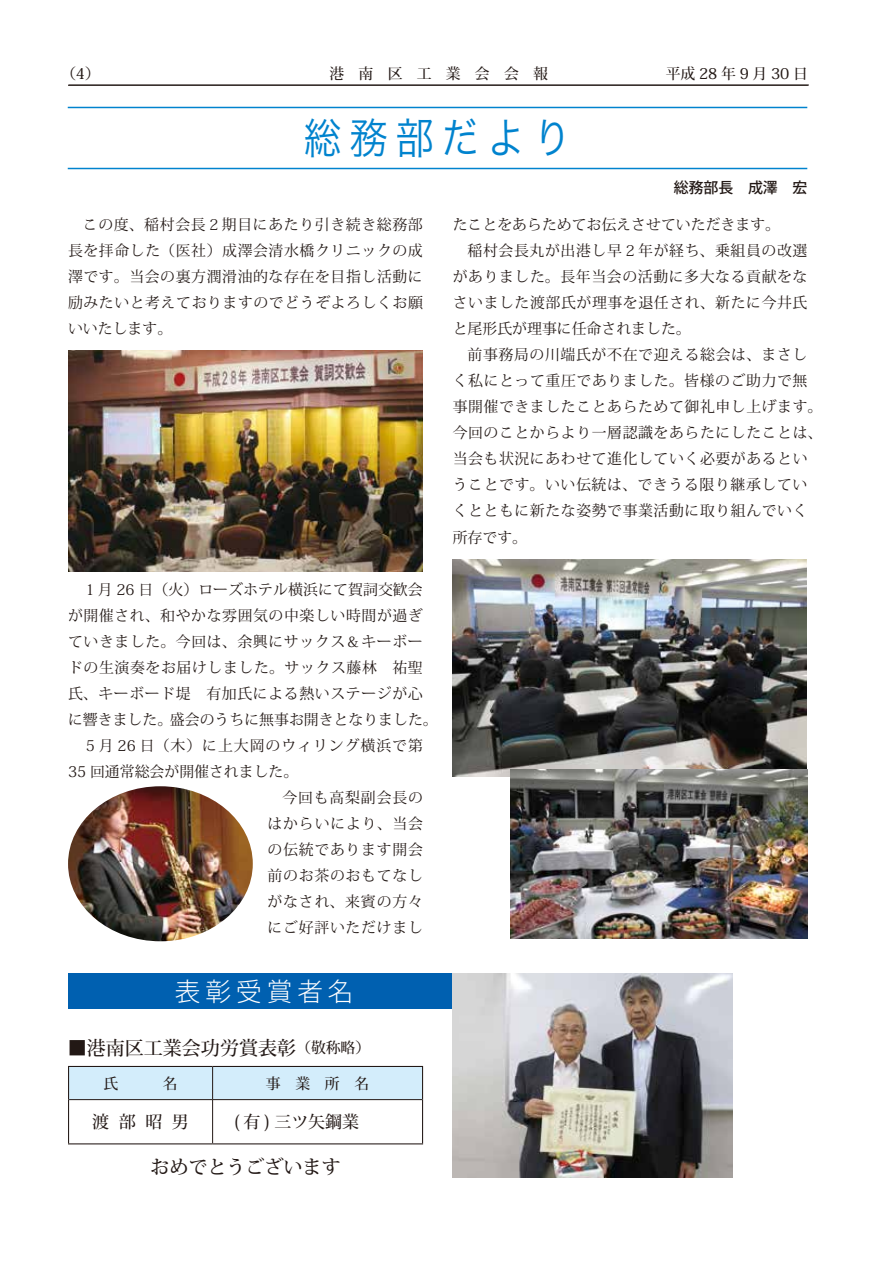
<style>
.page{position:relative;width:893px;height:1263px;background:#fff}
.page>*{position:absolute;margin:0;border:0;box-sizing:border-box;transform-origin:0 0}
.t1{font:42.45px "Hira Kaku Pro W3";letter-spacing:.2em;color:#0083ce;scale:.9 1}
.t2{font:300 25.5px "Koz Go Pro";letter-spacing:.2em;color:#fff}
.t3{font:500 19.2px "Koz Min Pro";letter-spacing:-.005em;color:#221815}
.t4{font:500 16.95px "Koz Min Pro";letter-spacing:-.005em;color:#221815}
.t5{font:14.85px/26.1px "Koz Min Pro";letter-spacing:.04em;color:#221815;text-align:justify}
.t6{font:14.85px "Koz Min Pro";color:#221815}
.t7{font:14.85px "Koz Min Pro";letter-spacing:.005em;color:#221815}
.t8{font:14.85px "Koz Min Pro";letter-spacing:.065em;color:#221815}
.t9{font:500 14.85px "Koz Min Pro";letter-spacing:.245em;color:#221815}
.t10{font:500 14.85px "Koz Go Pro";letter-spacing:-.005em;color:#221815}
.t11{font:500 14.85px "Koz Min Pro";letter-spacing:.955em;color:#221815}
.s1{font-size:14.85px}
</style>
<div class="page">
<hr style="left:69px;top:85px;width:740px;height:1px;background:#221815">
<hr style="left:68px;top:85px;width:740px;height:1px;background:#221815">
<hr style="left:68px;top:107px;width:739px;height:1px;background:#0083ce">
<hr style="left:68px;top:168px;width:739px;height:1px;background:#0083ce">
<div style="left:69px;top:1067px;width:353px;height:32px;background:#d3edfb"></div>
<hr style="left:68px;top:1066px;width:145px;height:1px;background:#221815">
<hr style="left:68px;top:1067px;width:1px;height:32px;background:#221815">
<hr style="left:213px;top:1066px;width:210px;height:1px;background:#221815">
<hr style="left:422px;top:1067px;width:1px;height:32px;background:#221815">
<hr style="left:68px;top:1099px;width:1px;height:44px;background:#221815">
<hr style="left:422px;top:1099px;width:1px;height:44px;background:#221815">
<hr style="left:68px;top:1143px;width:145px;height:1px;background:#221815">
<hr style="left:213px;top:1143px;width:210px;height:1px;background:#221815">
<hr style="left:212px;top:1067px;width:1px;height:32px;background:#221815">
<hr style="left:69px;top:1099px;width:144px;height:1px;background:#221815">
<hr style="left:213px;top:1099px;width:209px;height:1px;background:#221815">
<hr style="left:212px;top:1100px;width:1px;height:43px;background:#221815">
<div style="left:68px;top:974px;width:392px;height:35px;background:#0060b0"></div>
<img style="left:452px;top:974px;width:281px;height:204px">
<img style="left:68px;top:351px;width:355px;height:221px">
<img style="left:453px;top:559px;width:353px;height:218px">
<img style="left:510px;top:769px;width:297px;height:170px">
<img style="left:68px;top:786px;width:185px;height:155px">
<p class="t9" style="left:61px;top:63px;width:40px">（4）</p>
<p class="t11" style="left:330px;top:63px;width:220px">港南区工業会会報</p>
<p class="t9" style="left:666px;top:63px;width:144px">平成28年9月30日</p>
<h1 class="t1" style="left:304px;top:100px;width:299px">総務部だより</h1>
<p class="t5" style="left:68px;top:211px;width:356px;text-indent:15px">この度、稲村会長２期目にあたり引き続き総務部長を拝命した（医社）成澤会清水橋クリニックの成澤です。当会の裏方潤滑油的な存在を目指し活動に励みたいと考えておりますのでどうぞよろしくお願いいたします。</p>
<p class="t7" style="left:83px;top:579px;width:341px">１月 26 日（火）ローズホテル横浜にて賀詞交歓会</p>
<p class="t5" style="left:68px;top:602px;width:356px">が開催され、和やかな雰囲気の中楽しい時間が過ぎ</p>
<p class="t5" style="left:68px;top:628px;width:356px">ていきました。今回は、余興にサックス＆キーボー</p>
<p class="t5" style="left:68px;top:654px;width:356px">ドの生演奏をお届けしました。サックス藤林　祐聖</p>
<p class="t5" style="left:68px;top:680px;width:356px">氏、キーボード堤　有加氏による熱いステージが心</p>
<p class="t6" style="left:68px;top:709px;width:371px">に響きました。盛会のうちに無事お開きとなりました。</p>
<p class="t8" style="left:83px;top:735px;width:342px">５月 26 日（木）に上大岡のウィリング横浜で第</p>
<p class="t6" style="left:68px;top:761px;width:232px">35 回通常総会が開催されました。</p>
<p class="t5" style="left:282px;top:784px;width:142px">今回も高梨副会長の</p>
<p class="t5" style="left:268px;top:810px;width:157px">はからいにより、当会</p>
<p class="t5" style="left:268px;top:836px;width:157px">の伝統であります開会</p>
<p class="t5" style="left:268px;top:862px;width:157px">前のお茶のおもてなし</p>
<p class="t5" style="left:268px;top:888px;width:157px">がなされ、来賓の方々</p>
<p class="t5" style="left:268px;top:914px;width:157px">にご好評いただけまし</p>
<h2 class="t2" style="left:175px;top:975px;width:180px">表彰受賞者名</h2>
<p class="t3" style="left:68px;top:1034px;width:304px">■港南区工業会功労賞表彰<span class="s1">（敬称略）</span></p>
<p class="t9" style="left:266px;top:1072px;width:105px">事　業　所　名</p>
<p class="t4" style="left:92px;top:1110px;width:98px">渡部昭男</p>
<p class="t4" style="left:234px;top:1110px;width:127px">( 有 ) 三ツ矢鋼業</p>
<p class="t3" style="left:150px;top:1153px;width:192px">おめでとうございます</p>
<p class="t10" style="left:674px;top:178px;width:135px">総務部長　成澤　宏</p>
<p class="t6" style="left:453px;top:214px;width:329px">たことをあらためてお伝えさせていただきます。</p>
<p class="t5" style="left:468px;top:237px;width:341px">稲村会長丸が出港し早２年が経ち、乗組員の改選</p>
<p class="t5" style="left:453px;top:263px;width:356px">がありました。長年当会の活動に多大なる貢献をな</p>
<p class="t5" style="left:453px;top:289px;width:356px">さいました渡部氏が理事を退任され、新たに今井氏</p>
<p class="t6" style="left:453px;top:318px;width:240px">と尾形氏が理事に任命されました。</p>
<p class="t5" style="left:468px;top:341px;width:341px">前事務局の川端氏が不在で迎える総会は、まさし</p>
<p class="t5" style="left:453px;top:367px;width:356px">く私にとって重圧でありました。皆様のご助力で無</p>
<p class="t5" style="left:453px;top:393px;width:371px">事開催できましたことあらためて御礼申し上げます。</p>
<p class="t5" style="left:453px;top:419px;width:371px">今回のことからより一層認識をあらたにしたことは、</p>
<p class="t5" style="left:453px;top:445px;width:356px">当会も状況にあわせて進化していく必要があるとい</p>
<p class="t5" style="left:453px;top:471px;width:356px">うことです。いい伝統は、できうる限り継承してい</p>
<p class="t5" style="left:453px;top:497px;width:356px">くとともに新たな姿勢で事業活動に取り組んでいく</p>
<p class="t5" style="left:453px;top:523px;width:76px">所存です。</p>
</div>
